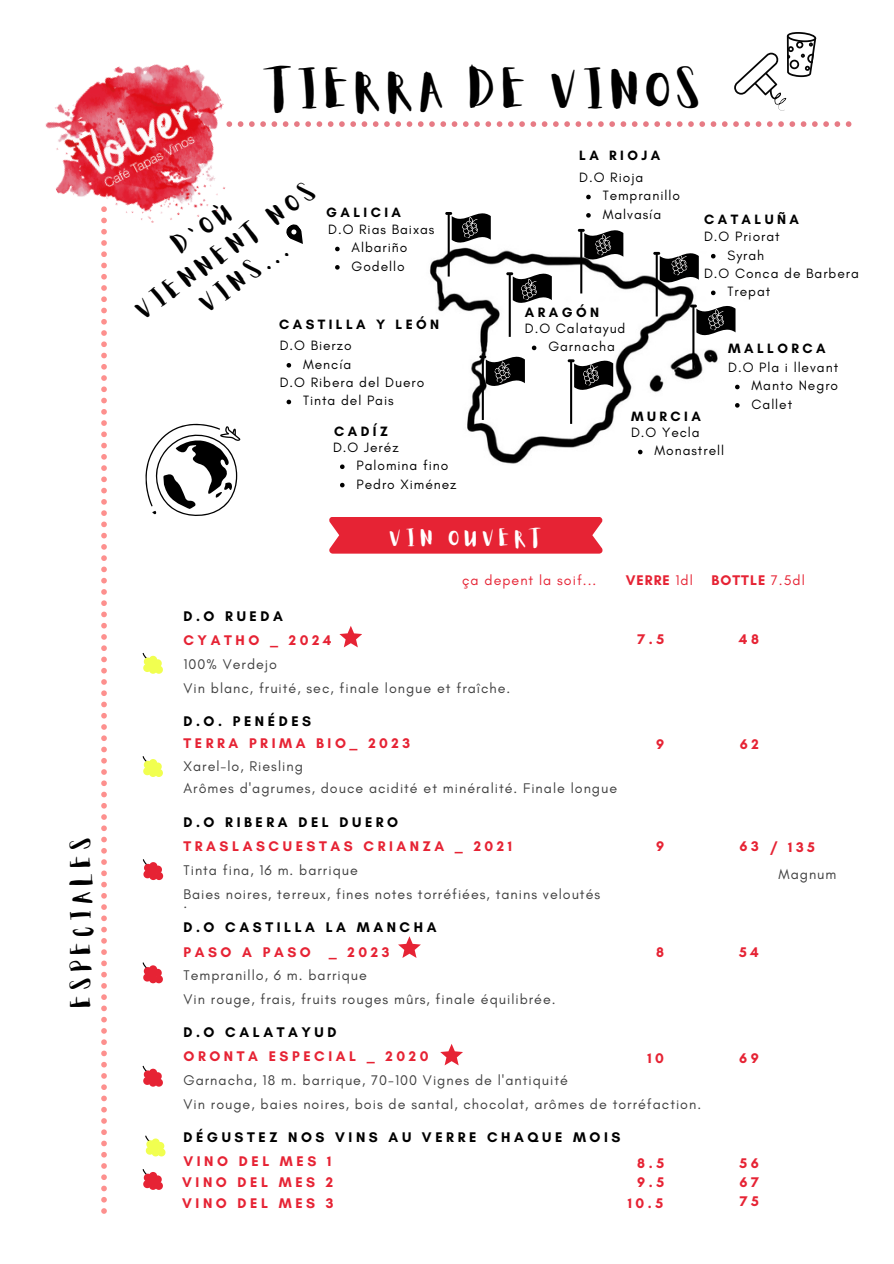
<style>
.page{position:relative;width:894px;height:1264px;background:#fff}
.page>*{position:absolute;margin:0;border:0;box-sizing:border-box;transform-origin:0 0}
.t1{font:45px "Aloja Extended";letter-spacing:.11em;color:#000}
.t2{font:22.5px/31.5px "Aloja Extended";letter-spacing:.24em;color:#000;text-align:center}
.t3{font:19.5px "Aloja Extended";letter-spacing:.24em;color:#fff}
.t4{font:14.25px "Glacial Indifference";letter-spacing:.07em;color:#3f3f3f}
.t5{font:700 14.25px "Glacial Indifference";letter-spacing:.25em;color:#e62334}
.t6{font:700 14.25px "Glacial Indifference";letter-spacing:.25em;color:#000}
.t7{font:14.25px "Glacial Indifference";letter-spacing:.07em;color:#e62334}
.t8{font:13.8px "Glacial Indifference";letter-spacing:.07em;color:#000}
.t9{font:700 13.8px "Glacial Indifference";letter-spacing:.25em;color:#000}
.s1{font-weight:400}
</style>
<div class="page">
<svg style="left:271px;top:121px;width:580px;height:6px"></svg>
<img style="left:429px;top:224px;width:311px;height:240px">
<svg style="left:286px;top:224px;width:17px;height:20px"></svg>
<svg style="left:577px;top:229px;width:46px;height:37px"></svg>
<svg style="left:445px;top:212px;width:45px;height:37px"></svg>
<svg style="left:506px;top:272px;width:45px;height:37px"></svg>
<svg style="left:567px;top:359px;width:46px;height:37px"></svg>
<svg style="left:689px;top:304px;width:46px;height:38px"></svg>
<svg style="left:734px;top:32px;width:82px;height:79px"></svg>
<div style="left:329px;top:517px;width:273px;height:36px;background:#e62334"></div>
<svg style="left:145px;top:424px;width:96px;height:92px"></svg>
<svg style="left:101px;top:274px;width:6px;height:939px"></svg>
<img style="left:45px;top:64px;width:221px;height:205px">
<svg style="left:339px;top:626px;width:23px;height:21px"></svg>
<svg style="left:440px;top:1044px;width:22px;height:21px"></svg>
<svg style="left:335px;top:247px;width:4px;height:4px"></svg>
<svg style="left:335px;top:265px;width:4px;height:5px"></svg>
<svg style="left:340px;top:464px;width:4px;height:5px"></svg>
<svg style="left:340px;top:483px;width:4px;height:4px"></svg>
<svg style="left:586px;top:195px;width:4px;height:4px"></svg>
<svg style="left:586px;top:213px;width:4px;height:5px"></svg>
<svg style="left:637px;top:450px;width:5px;height:4px"></svg>
<svg style="left:286px;top:363px;width:5px;height:4px"></svg>
<svg style="left:286px;top:399px;width:5px;height:5px"></svg>
<svg style="left:734px;top:385px;width:5px;height:4px"></svg>
<svg style="left:734px;top:403px;width:5px;height:4px"></svg>
<svg style="left:531px;top:345px;width:5px;height:5px"></svg>
<svg style="left:398px;top:936px;width:22px;height:21px"></svg>
<svg style="left:479px;top:355px;width:45px;height:38px"></svg>
<svg style="left:653px;top:252px;width:45px;height:37px"></svg>
<svg style="left:710px;top:254px;width:5px;height:4px"></svg>
<svg style="left:710px;top:290px;width:5px;height:5px"></svg>
<svg style="left:142px;top:653px;width:21px;height:20px"></svg>
<svg style="left:142px;top:756px;width:21px;height:21px"></svg>
<svg style="left:142px;top:962px;width:21px;height:21px"></svg>
<svg style="left:142px;top:1065px;width:21px;height:21px"></svg>
<svg style="left:143px;top:859px;width:20px;height:21px"></svg>
<svg style="left:142px;top:1169px;width:21px;height:20px"></svg>
<svg style="left:145px;top:1135px;width:20px;height:21px"></svg>
<p class="t2" style="left:68px;top:1007px;width:172px;rotate:-90deg">ESPECIALES</p>
<h4 class="t1" style="left:270px;top:71px;width:434px">TIERRA DE VINOS</h4>
<p class="t2" style="left:112px;top:274px;width:215px;rotate:-35deg">D'OÙ<br>VIENNENT NOS<br>VINS...</p>
<p class="t9" style="left:326px;top:203px;width:76px">GALICIA</p>
<p class="t8" style="left:328px;top:221px;width:108px">D.O Rias Baixas</p>
<h1 class="t8" style="left:351px;top:239px;width:57px">Albariño</h1>
<p class="t8" style="left:351px;top:258px;width:55px">Godello</p>
<p class="t9" style="left:279px;top:316px;width:162px">CASTILLA Y LEÓN</p>
<p class="t8" style="left:279px;top:337px;width:73px">D.O Bierzo</p>
<p class="t8" style="left:303px;top:355px;width:50px">Mencía</p>
<p class="t8" style="left:279px;top:374px;width:146px">D.O Ribera del Duero</p>
<p class="t8" style="left:303px;top:392px;width:92px">Tinta del Pais</p>
<p class="t9" style="left:334px;top:423px;width:55px">CADÍZ</p>
<h4 class="t8" style="left:333px;top:439px;width:67px">D.O Jeréz</h4>
<p class="t8" style="left:356px;top:457px;width:93px">Palomina fino</p>
<p class="t8" style="left:356px;top:475px;width:101px">Pedro Ximénez</p>
<p class="t9" style="left:579px;top:147px;width:82px">LA RIOJA</p>
<p class="t8" style="left:579px;top:169px;width:66px">D.O Rioja</p>
<h4 class="t8" style="left:602px;top:187px;width:79px">Tempranillo</h4>
<p class="t8" style="left:602px;top:206px;width:60px">Malvasía</p>
<p class="t9" style="left:525px;top:304px;width:76px">ARAGÓN</p>
<p class="t8" style="left:525px;top:320px;width:102px">D.O Calatayud</p>
<h4 class="t8" style="left:548px;top:338px;width:68px">Garnacha</h4>
<p class="t9" style="left:704px;top:211px;width:96px">CATALUÑA</p>
<p class="t8" style="left:704px;top:228px;width:77px">D.O Priorat</p>
<h4 class="t8" style="left:727px;top:246px;width:38px">Syrah</h4>
<h4 class="t8" style="left:704px;top:265px;width:156px">D.O Conca de Barbera</h4>
<p class="t8" style="left:727px;top:283px;width:44px">Trepat</p>
<p class="t9" style="left:728px;top:340px;width:99px">MALLORCA</p>
<h4 class="t8" style="left:728px;top:359px;width:111px">D.O Pla i llevant</h4>
<p class="t8" style="left:751px;top:377px;width:88px">Manto Negro</p>
<p class="t8" style="left:751px;top:395px;width:42px">Callet</p>
<p class="t9" style="left:631px;top:408px;width:71px">MURCIA</p>
<p class="t8" style="left:631px;top:424px;width:70px">D.O Yecla</p>
<p class="t8" style="left:654px;top:442px;width:71px">Monastrell</p>
<p class="t3" style="left:389px;top:529px;width:153px">VIN OUVERT</p>
<p class="t6" style="left:183px;top:607px;width:101px">D.O RUEDA</p>
<h2 class="t5" style="left:183px;top:631px;width:149px">CYATHO _ 2024</h2>
<p class="t4" style="left:183px;top:656px;width:95px">100% Verdejo</p>
<p class="t7" style="left:462px;top:571px;width:136px">ça depent la soif...</p>
<p class="t5" style="left:625px;top:571px;width:69px">VERRE <span class="s1">1dl</span></p>
<p class="t5" style="left:711px;top:571px;width:95px">BOTTLE <span class="s1">7.5dl</span></p>
<p class="t5" style="left:637px;top:630px;width:28px">7.5</p>
<p class="t5" style="left:738px;top:630px;width:22px">48</p>
<p class="t4" style="left:183px;top:680px;width:328px">Vin blanc, fruité, sec, finale longue et fraîche.</p>
<h4 class="t6" style="left:183px;top:712px;width:129px">D.O. PENÉDES</h4>
<p class="t5" style="left:183px;top:734px;width:228px">TERRA PRIMA BIO_ 2023</p>
<p class="t4" style="left:183px;top:780px;width:435px">Arômes d'agrumes, douce acidité et minéralité. Finale longue</p>
<p class="t4" style="left:183px;top:757px;width:121px">Xarel-lo, Riesling</p>
<p class="t6" style="left:183px;top:813px;width:216px">D.O RIBERA DEL DUERO</p>
<p class="t5" style="left:655px;top:735px;width:10px">9</p>
<p class="t5" style="left:739px;top:735px;width:20px">62</p>
<h4 class="t5" style="left:183px;top:837px;width:330px">TRASLASCUESTAS CRIANZA _ 2021</h4>
<p class="t5" style="left:739px;top:837px;width:21px">63</p>
<p class="t5" style="left:655px;top:837px;width:10px">9</p>
<h4 class="t4" style="left:183px;top:861px;width:176px">Tinta fina, 16 m. barrique</h4>
<h4 class="t4" style="left:183px;top:885px;width:418px">Baies noires, terreux, fines notes torréfiées, tanins veloutés</h4>
<p class="t4" style="left:183px;top:894px;width:5px">.</p>
<p class="t6" style="left:183px;top:918px;width:254px">D.O CASTILLA LA MANCHA</p>
<p class="t5" style="left:183px;top:943px;width:129px">PASO A PASO</p>
<p class="t5" style="left:329px;top:943px;width:62px">_ 2023</p>
<h3 class="t4" style="left:183px;top:966px;width:185px">Tempranillo, 6 m. barrique</h3>
<h4 class="t4" style="left:183px;top:990px;width:373px">Vin rouge, frais, fruits rouges mûrs, finale équilibrée.</h4>
<p class="t6" style="left:183px;top:1023px;width:154px">D.O CALATAYUD</p>
<h4 class="t4" style="left:183px;top:1071px;width:386px">Garnacha, 18 m. barrique, 70-100 Vignes de l'antiquité</h4>
<p class="t5" style="left:183px;top:1047px;width:246px">ORONTA ESPECIAL _ 2020</p>
<p class="t5" style="left:656px;top:943px;width:9px">8</p>
<p class="t5" style="left:738px;top:943px;width:21px">54</p>
<p class="t5" style="left:647px;top:1049px;width:18px">1 0</p>
<p class="t5" style="left:739px;top:1048px;width:21px">69</p>
<p class="t4" style="left:183px;top:1095px;width:519px">Vin rouge, baies noires, bois de santal, chocolat, arômes de torréfaction.</p>
<h4 class="t6" style="left:183px;top:1128px;width:438px">DÉGUSTEZ NOS VINS AU VERRE CHAQUE MOIS</h4>
<h4 class="t5" style="left:182px;top:1173px;width:152px">VINO DEL MES 2</h4>
<p class="t5" style="left:182px;top:1194px;width:153px">VINO DEL MES 3</p>
<p class="t5" style="left:183px;top:1152px;width:149px">VINO DEL MES 1</p>
<p class="t5" style="left:637px;top:1154px;width:28px">8.5</p>
<p class="t5" style="left:739px;top:1154px;width:21px">56</p>
<p class="t5" style="left:637px;top:1173px;width:28px">9.5</p>
<h2 class="t5" style="left:627px;top:1194px;width:37px">10.5</h2>
<p class="t5" style="left:739px;top:1173px;width:21px">67</p>
<h4 class="t5" style="left:739px;top:1192px;width:21px">75</h4>
<p class="t5" style="left:769px;top:838px;width:46px">/ 135</p>
<p class="t4" style="left:778px;top:865px;width:59px">Magnum</p>
</div>
